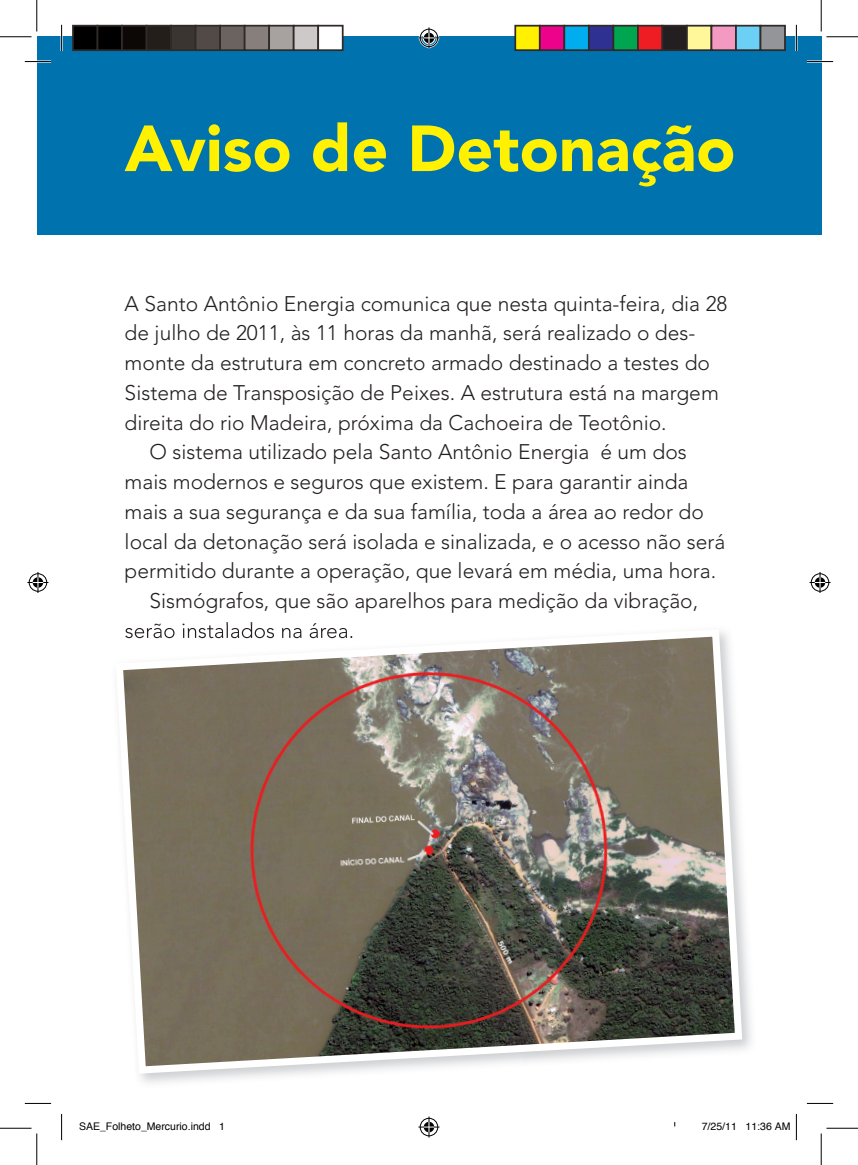
<style>
.page{position:relative;width:858px;height:1165px;background:#fff}
.page>*{position:absolute;margin:0;border:0;box-sizing:border-box;transform-origin:0 0}
.t1{font:900 64.4px "Avenir LT Std";color:#fff101}
.t2{font:300 21px "Avenir LT Std";color:#231f20}
.t3{font:10.5px "Helvetica";color:#000}
</style>
<div class="page">
<div style="left:37px;top:37px;width:784px;height:198px;background:#0073ae"></div>
<svg style="left:123px;top:625px;width:622px;height:452px;background:#868074"></svg>
<hr style="left:25px;top:60px;width:26px;height:3px;background:#fff">
<hr style="left:806px;top:60px;width:26px;height:3px;background:#fff">
<hr style="left:60px;top:25px;width:3px;height:26px;background:#fff">
<hr style="left:795px;top:25px;width:2px;height:26px;background:#fff">
<svg style="left:25px;top:61px;width:26px;height:1px"></svg>
<svg style="left:806px;top:61px;width:26px;height:1px"></svg>
<svg style="left:25px;top:1103px;width:26px;height:1px"></svg>
<svg style="left:806px;top:1103px;width:26px;height:1px"></svg>
<svg style="left:61px;top:25px;width:1px;height:26px"></svg>
<svg style="left:61px;top:1114px;width:1px;height:26px"></svg>
<svg style="left:795px;top:25px;width:1px;height:26px"></svg>
<hr style="left:0;top:36px;width:32px;height:1px;background:#000">
<hr style="left:826px;top:36px;width:31px;height:1px;background:#000">
<hr style="left:0;top:1128px;width:32px;height:1px;background:#000">
<hr style="left:826px;top:1128px;width:31px;height:1px;background:#000">
<hr style="left:36px;top:0;width:1px;height:32px;background:#000">
<hr style="left:36px;top:1133px;width:1px;height:32px;background:#000">
<hr style="left:820px;top:0;width:1px;height:32px;background:#000">
<hr style="left:820px;top:1133px;width:1px;height:32px;background:#000">
<svg style="left:418px;top:27px;width:21px;height:21px"></svg>
<svg style="left:418px;top:1116px;width:21px;height:21px"></svg>
<svg style="left:27px;top:572px;width:21px;height:21px"></svg>
<svg style="left:809px;top:572px;width:21px;height:21px"></svg>
<div style="left:73px;top:26px;width:24px;height:24px;background:#000"></div>
<div style="left:72px;top:25px;width:26px;height:26px;border:2px solid #302a28"></div>
<div style="left:97px;top:26px;width:25px;height:24px;background:#000"></div>
<div style="left:97px;top:25px;width:26px;height:26px;border:2px solid #302a28"></div>
<div style="left:122px;top:26px;width:24px;height:24px;background:#0c0806"></div>
<div style="left:121px;top:25px;width:26px;height:26px;border:2px solid #302a28"></div>
<div style="left:146px;top:26px;width:25px;height:24px;background:#241e1b"></div>
<div style="left:146px;top:25px;width:26px;height:26px;border:2px solid #302a28"></div>
<div style="left:171px;top:26px;width:24px;height:24px;background:#3b3532"></div>
<div style="left:170px;top:25px;width:26px;height:26px;border:2px solid #302a28"></div>
<div style="left:195px;top:26px;width:25px;height:24px;background:#524a47"></div>
<div style="left:195px;top:25px;width:26px;height:26px;border:2px solid #302a28"></div>
<div style="left:220px;top:26px;width:24px;height:24px;background:#6b6360"></div>
<div style="left:219px;top:25px;width:26px;height:26px;border:2px solid #302a28"></div>
<div style="left:244px;top:26px;width:25px;height:24px;background:#867f7c"></div>
<div style="left:244px;top:25px;width:26px;height:26px;border:2px solid #302a28"></div>
<div style="left:269px;top:26px;width:24px;height:24px;background:#a7a2a0"></div>
<div style="left:268px;top:25px;width:26px;height:26px;border:2px solid #302a28"></div>
<div style="left:293px;top:26px;width:25px;height:24px;background:#cdc9c8"></div>
<div style="left:293px;top:25px;width:26px;height:26px;border:2px solid #302a28"></div>
<div style="left:318px;top:26px;width:24px;height:24px;background:#fff"></div>
<div style="left:317px;top:25px;width:26px;height:26px;border:2px solid #302a28"></div>
<div style="left:515px;top:26px;width:24px;height:24px;background:#fff101"></div>
<div style="left:514px;top:25px;width:26px;height:26px;border:2px solid #302a28"></div>
<div style="left:539px;top:26px;width:25px;height:24px;background:#ed028c"></div>
<div style="left:538px;top:25px;width:27px;height:26px;border:2px solid #302a28"></div>
<div style="left:564px;top:26px;width:24px;height:24px;background:#00aeef"></div>
<div style="left:563px;top:25px;width:26px;height:26px;border:2px solid #302a28"></div>
<div style="left:588px;top:26px;width:25px;height:24px;background:#2e3092"></div>
<div style="left:587px;top:25px;width:27px;height:26px;border:2px solid #302a28"></div>
<div style="left:613px;top:26px;width:24px;height:24px;background:#00a54f"></div>
<div style="left:612px;top:25px;width:26px;height:26px;border:2px solid #302a28"></div>
<div style="left:637px;top:26px;width:25px;height:24px;background:#ee1d23"></div>
<div style="left:636px;top:25px;width:27px;height:26px;border:2px solid #302a28"></div>
<div style="left:662px;top:26px;width:24px;height:24px;background:#231f20"></div>
<div style="left:661px;top:25px;width:26px;height:26px;border:2px solid #302a28"></div>
<div style="left:686px;top:26px;width:25px;height:24px;background:#fff79a"></div>
<div style="left:685px;top:25px;width:27px;height:26px;border:2px solid #302a28"></div>
<div style="left:711px;top:26px;width:24px;height:24px;background:#f499c2"></div>
<div style="left:710px;top:25px;width:26px;height:26px;border:2px solid #302a28"></div>
<div style="left:735px;top:26px;width:25px;height:24px;background:#6bcff6"></div>
<div style="left:734px;top:25px;width:27px;height:26px;border:2px solid #302a28"></div>
<div style="left:760px;top:26px;width:24px;height:24px;background:#939598"></div>
<div style="left:759px;top:25px;width:26px;height:26px;border:2px solid #302a28"></div>
<svg style="left:795px;top:1114px;width:1px;height:26px"></svg>
<h1 class="t1" style="left:125px;top:110px;width:612px">Aviso de Detonação</h1>
<p class="t2" style="left:125px;top:291px;width:604px">A Santo Antônio Energia comunica que nesta quinta-feira, dia 28</p>
<p class="t2" style="left:125px;top:321px;width:572px">de julho de 2011, às 11 horas da manhã, será realizado o des-</p>
<p class="t2" style="left:125px;top:351px;width:586px">monte da estrutura em concreto armado destinado a testes do</p>
<p class="t2" style="left:125px;top:380px;width:595px">Sistema de Transposição de Peixes. A estrutura está na margem</p>
<p class="t2" style="left:125px;top:410px;width:543px">direita do rio Madeira, próxima da Cachoeira de Teotônio.</p>
<p class="t2" style="left:149px;top:440px;width:539px">O sistema utilizado pela Santo Antônio Energia é um dos</p>
<p class="t2" style="left:125px;top:470px;width:565px">mais modernos e seguros que existem. E para garantir ainda</p>
<p class="t2" style="left:125px;top:499px;width:580px">mais a sua segurança e da sua família, toda a área ao redor do</p>
<p class="t2" style="left:125px;top:529px;width:602px">local da detonação será isolada e sinalizada, e o acesso não será</p>
<p class="t2" style="left:125px;top:559px;width:593px">permitido durante a operação, que levará em média, uma hora.</p>
<p class="t2" style="left:149px;top:589px;width:550px">Sismógrafos, que são aparelhos para medição da vibração,</p>
<p class="t3" style="left:79px;top:1118px;width:147px">SAE_Folheto_Mercurio.indd 1</p>
<p class="t3" style="left:701px;top:1118px;width:90px">7/25/11 11:36 AM</p>
</div>
